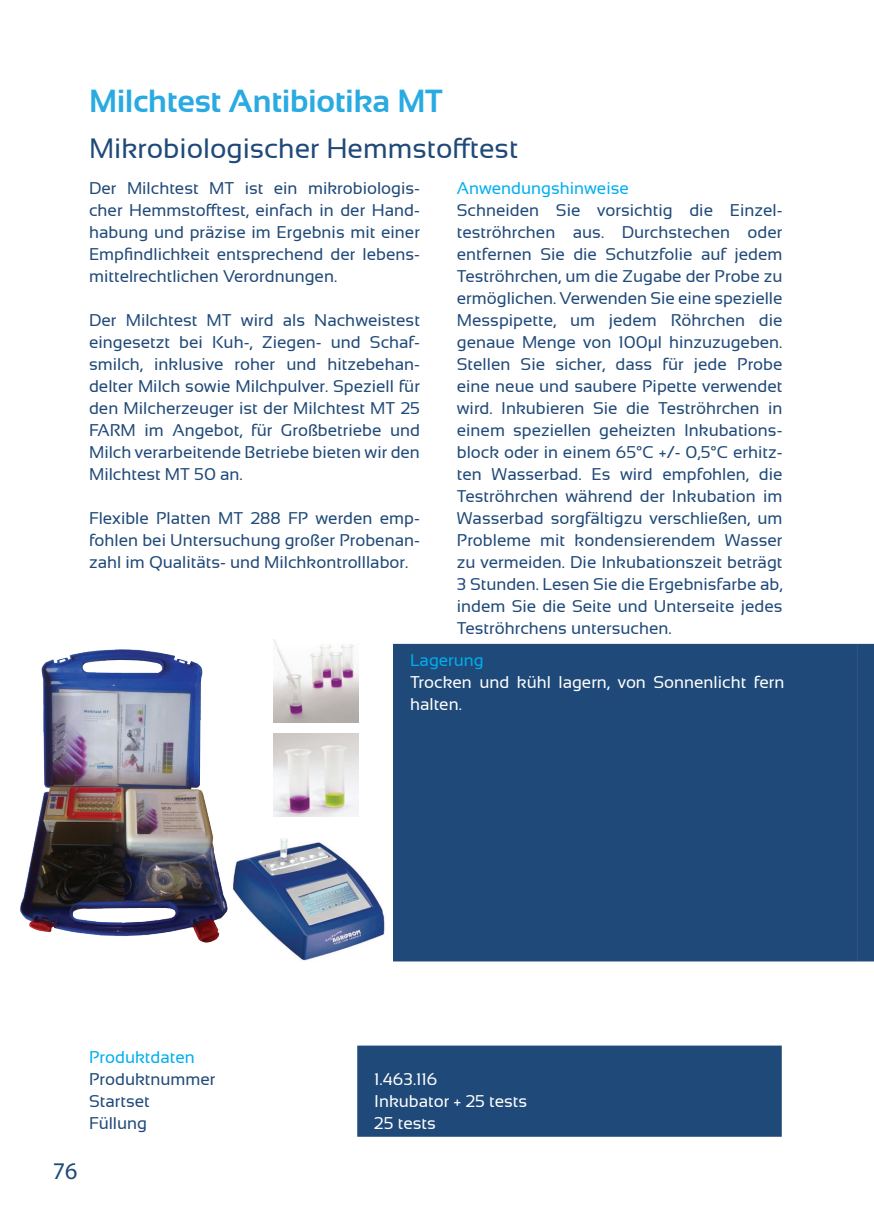
<style>
.page{position:relative;width:874px;height:1225px;background:#fff}
.page>*{position:absolute;margin:0;border:0;box-sizing:border-box;transform-origin:0 0}
.t1{font:700 32px "Sansation";color:#29abe2}
.t2{font:28px "Sansation";color:#1f4978}
.t3{font:24px "Myriad Pro";color:#1f4978}
.t4{font:17px/22px "Sansation";color:#1f4978;text-align:justify}
.t5{font:17px/22px "Sansation";color:#fff}
.t6{font:17px "Sansation";color:#00aeef}
</style>
<div class="page">
<div style="left:357px;top:1045px;width:424px;height:91px;background:#1f4978;border:2px solid #1f4978"></div>
<div style="left:393px;top:644px;width:464px;height:317px;background:#1f4978"></div>
<img style="left:20px;top:649px;width:208px;height:294px">
<img style="left:273px;top:733px;width:85px;height:83px">
<img style="left:273px;top:639px;width:85px;height:84px">
<img style="left:233px;top:838px;width:152px;height:123px">
<div style="left:857px;top:644px;width:16px;height:317px;background:#1f4978"></div>
<h1 class="t1" style="left:89px;top:83px;width:355px">Milchtest Antibiotika MT</h1>
<h2 class="t2" style="left:89px;top:132px;width:430px">Mikrobiologischer Hemmstofftest</h2>
<p class="t4" style="left:89px;top:177px;width:332px">Der Milchtest MT ist ein mikrobiologis&shy;cher Hemmstofftest, einfach in der Hand&shy;habung und präzise im Ergebnis mit einer Empfindlichkeit entsprechend der lebens&shy;mittelrechtlichen Verordnungen.</p>
<p class="t4" style="left:89px;top:309px;width:332px">Der Milchtest MT wird als Nachweistest eingesetzt bei Kuh-, Ziegen- und Schaf&shy;smilch, inklusive roher und hitzebehan&shy;delter Milch sowie Milchpulver. Speziell für den Milcherzeuger ist der Milchtest MT 25<br>FARM im Angebot, für Großbetriebe und Milch verarbeitende Betriebe bieten wir den Milchtest MT 50 an.</p>
<p class="t4" style="left:89px;top:507px;width:332px">Flexible Platten MT 288 FP werden emp&shy;fohlen bei Untersuchung großer Probenan&shy;zahl im Qualitäts- und Milchkontrolllabor.</p>
<p class="t6" style="left:456px;top:178px;width:173px">Anwendungshinweise</p>
<p class="t4" style="left:456px;top:199px;width:327px">Schneiden Sie vorsichtig die Einzel&shy;teströhrchen aus. Durchstechen oder entfernen Sie die Schutzfolie auf jedem Teströhrchen, um die Zugabe der Probe zu ermöglichen. Verwenden Sie eine spezielle Messpipette, um jedem Röhrchen die genaue Menge von 100μl hinzuzugeben.<br>Stellen Sie sicher, dass für jede Probe eine neue und saubere Pipette verwendet wird. Inkubieren Sie die Teströhrchen in einem speziellen geheizten Inkubations&shy;block oder in einem 65°C +/- 0,5°C erhitz&shy;ten Wasserbad. Es wird empfohlen, die Teströhrchen während der Inkubation im Wasserbad sorgfältigzu verschließen, um Probleme mit kondensierendem Wasser zu vermeiden. Die Inkubationszeit beträgt 3 Stunden. Lesen Sie die Ergebnisfarbe ab, indem Sie die Seite und Unterseite jedes Teströhrchens untersuchen.</p>
<p class="t6" style="left:410px;top:650px;width:75px">Lagerung</p>
<p class="t5" style="left:410px;top:671px;width:375px">Trocken und kühl lagern, von Sonnenlicht fern halten.</p>
<h3 class="t3" style="left:53px;top:1156px;width:26px">76</h3>
<p class="t6" style="left:89px;top:1047px;width:107px">Produktdaten</p>
<p class="t4" style="left:89px;top:1068px;width:128px;text-align:left">Produktnummer<br>Startset<br>Füllung</p>
<p class="t5" style="left:374px;top:1068px;width:154px">1.463.116<br>Inkubator + 25 tests<br>25 tests</p>
</div>
